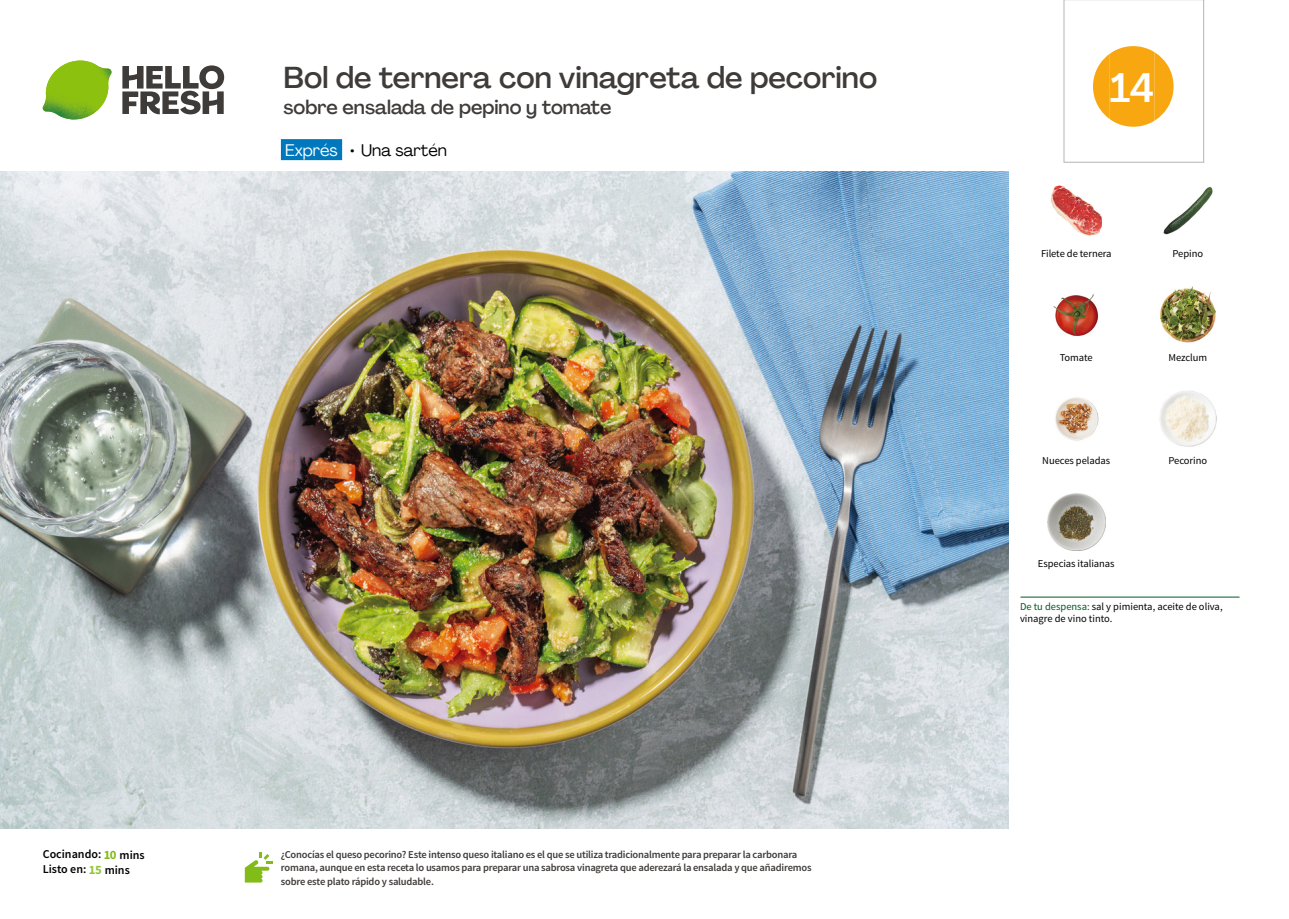
<style>
.page{position:relative;width:1289px;height:919px;background:#fff}
.page>*{position:absolute;margin:0;border:0;box-sizing:border-box;transform-origin:0 0}
.t1{font:500 40.5px "Agrandir";color:#fff}
.t2{font:500 30px "Agrandir";color:#3e3b39}
.t3{font:500 19.5px "Agrandir";color:#3e3b39}
.t4{font:16.5px "Agrandir";color:#000}
.t5{font:600 12px/15px "Source Sans Pro";color:#000}
.t6{font:600 10.5px/13.5px "Source Sans Pro";letter-spacing:-.02em;color:#3e3b39}
.t7{font:10.5px/12px "Source Sans Pro";letter-spacing:-.005em;color:#000}
.s1{color:#fff}
.s2{font-weight:700;font-size:12.75px;color:#81bc19}
.s3{font-weight:700;font-size:12.75px;color:#93c53b}
.s4{color:#005923}
</style>
<div class="page">
<svg style="left:122px;top:65px;width:102px;height:49px"></svg>
<svg style="left:58px;top:60px;width:54px;height:60px"></svg>
<img style="left:43px;top:61px;width:54px;height:54px">
<img style="left:43px;top:61px;width:37px;height:45px">
<div style="left:281px;top:139px;width:61px;height:21px;background:#0078bd"></div>
<img style="left:0;top:172px;width:1008px;height:656px">
<hr style="left:1020px;top:596px;width:219px;height:1px;background:#005923">
<svg style="left:245px;top:852px;width:28px;height:30px"></svg>
<img style="left:1050px;top:185px;width:53px;height:51px">
<img style="left:1163px;top:187px;width:50px;height:48px">
<img style="left:1160px;top:286px;width:56px;height:57px">
<img style="left:1053px;top:294px;width:46px;height:42px">
<img style="left:1159px;top:391px;width:57px;height:56px">
<img style="left:1055px;top:397px;width:44px;height:44px">
<img style="left:1047px;top:493px;width:57px;height:57px">
<svg style="left:1063px;top:0;width:141px;height:163px"></svg>
<h2 class="t2" style="left:283px;top:59px;width:595px">Bol de ternera con vinagreta de pecorino</h2>
<h3 class="t3" style="left:283px;top:95px;width:329px">sobre ensalada de pepino y tomate</h3>
<h3 class="t4" style="left:285px;top:140px;width:163px"><span class="s1">Exprés</span> • Una sartén</h3>
<p class="t5" style="left:43px;top:847px;width:103px">Cocinando: <span class="s2">10</span> mins<br>Listo en: <span class="s3">15</span> mins</p>
<p class="t6" style="left:281px;top:847px;width:532px">¿Conocías el queso pecorino? Este intenso queso italiano es el que se utiliza tradicionalmente para preparar la carbonara romana, aunque en esta receta lo usamos para preparar una sabrosa vinagreta que aderezará la ensalada y que añadiremos sobre este plato rápido y saludable.</p>
<h1 class="t1" style="left:1109px;top:63px;width:46px">14</h1>
<p class="t7" style="left:1040px;top:247px;width:72px">Filete de ternera</p>
<p class="t7" style="left:1172px;top:247px;width:32px">Pepino</p>
<p class="t7" style="left:1059px;top:352px;width:35px">Tomate</p>
<p class="t7" style="left:1168px;top:352px;width:40px">Mezclum</p>
<p class="t7" style="left:1042px;top:454px;width:69px">Nueces peladas</p>
<p class="t7" style="left:1168px;top:454px;width:40px">Pecorino</p>
<p class="t7" style="left:1037px;top:558px;width:78px">Especias italianas</p>
<p class="t7" style="left:1020px;top:601px;width:204px"><span class="s4">De tu despensa:</span> sal y pimienta, aceite de oliva, vinagre de vino tinto.</p>
</div>
